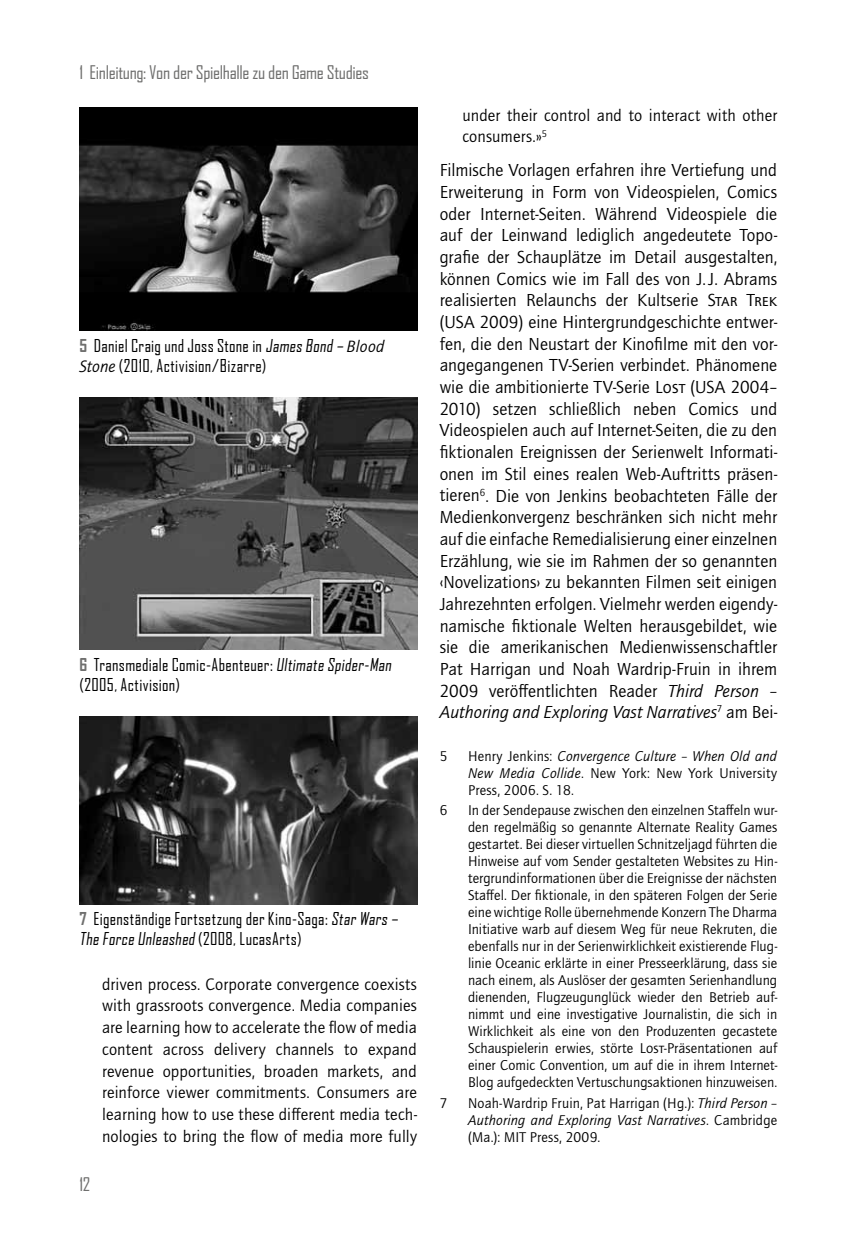
<style>
.page{position:relative;width:851px;height:1248px;background:#fff}
.page>*{position:absolute;margin:0;border:0;box-sizing:border-box;transform-origin:0 0}
.t1{font:18px/21.6px "Quay Sans ITC Std";letter-spacing:.005em;color:#000;text-align:justify}
.t2{font:18px "Agency FB";letter-spacing:-.02em;color:#6f6f6e;scale:1.05 1}
.t3{font:17px/21.6px "Quay Sans ITC Std";letter-spacing:.01em;color:#000;text-align:justify}
.t4{font:17px/20.4px "Agency FB";letter-spacing:.02em;color:#000}
.t5{font:14.6px/17px "Quay Sans ITC Std";letter-spacing:.01em;color:#000;text-align:justify}
.s1{font-weight:700;color:#6f6f6e}
.s2{font-family:"Quay Sans ITC Std";font-style:italic}
.s3{font-style:italic}
</style>
<div class="page">
<img style="left:79px;top:108px;width:338px;height:222px">
<img style="left:79px;top:397px;width:338px;height:252px">
<img style="left:79px;top:716px;width:338px;height:188px">
<p class="t2" style="left:79px;top:62px;width:277px">1 Einleitung: Von der Spielhalle zu den Game Studies</p>
<p class="t4" style="left:79px;top:335px;width:306px"><span class="s1">5</span> Daniel Craig und Joss Stone in JamesBond–<span class="s2">Blood<br>Stone</span> (2010, Activision/Bizarre)</p>
<p class="t4" style="left:79px;top:654px;width:316px"><span class="s1">6</span> Transmediale Comic-Abenteuer: UltimateSpider-Man (2005, Activision)</p>
<p class="t4" style="left:79px;top:908px;width:323px"><span class="s1">7</span> Eigenständige Fortsetzung der Kino-Saga: StarWars–<br>TheForceUnleashed(2008, LucasArts)</p>
<p class="t2" style="left:79px;top:1173px;width:12px">12</p>
<p class="t3" style="left:102px;top:973px;width:316px">driven process. Corporate convergence coexists with grassroots convergence. Media companies are learning how to accelerate the flow of media content across delivery channels to expand revenue opportunities, broaden markets, and reinforce viewer commitments. Consumers are learning how to use these different media tech&shy;nologies to bring the flow of media more fully</p>
<p class="t3" style="left:462px;top:104px;width:316px">under their control and to interact with other consumers.»<sup>5</sup></p>
<p class="t1" style="left:439px;top:160px;width:339px">Filmische Vorlagen erfahren ihre Vertiefung und Erweiterung in Form von Videospielen, Comics oder Internet-Seiten. Während Videospiele die auf der Leinwand lediglich angedeutete Topo&shy;grafie der Schauplätze im Detail ausgestalten, können Comics wie im Fall des von J.J. Abrams realisierten Relaunchs der Kultserie Star Trek (USA 2009) eine Hintergrundgeschichte entwer&shy;fen, die den Neustart der Kinofilme mit den vor&shy;angegangenen TV-Serien verbindet. Phänomene wie die ambitionierte TV-Serie Lost (USA 2004– 2010) setzen schließlich neben Comics und Videospielen auch auf Internet-Seiten, die zu den fiktionalen Ereignissen der Serienwelt Informati&shy;onen im Stil eines realen Web-Auftritts präsen&shy;tieren<sup>6</sup>. Die von Jenkins beobachteten Fälle der Medienkonvergenz beschränken sich nicht mehr auf die einfache Remedialisierung einer einzelnen Erzählung, wie sie im Rahmen der so genannten ‹Novelizations› zu bekannten Filmen seit einigen Jahrezehnten erfolgen. Vielmehr werden eigendy&shy;namische fiktionale Welten herausgebildet, wie sie die amerikanischen Medienwissenschaftler Pat Harrigan und Noah Wardrip-Fruin in ihrem 2009 veröffentlichten Reader <span class="s3">Third Person – Authoring and Exploring Vast Narratives</span><sup>7</sup> am Bei-</p>
<p class="t5" style="left:439px;top:747px;width:9px">5</p>
<p class="t5" style="left:468px;top:747px;width:310px">Henry Jenkins: <span class="s3">Convergence Culture – When Old and New Media Collide</span>. New York: New York University Press, 2006. S. 18.</p>
<p class="t5" style="left:439px;top:801px;width:9px">6</p>
<p class="t5" style="left:468px;top:801px;width:311px">In der Sendepause zwischen den einzelnen Staffeln wur&shy;den regelmäßig so genannte Alternate Reality Games gestartet. Bei dieser virtuellen Schnitzeljagd führten die Hinweise auf vom Sender gestalteten Websites zu Hin&shy;tergrundinformationen über die Ereignisse der nächsten Staffel. Der fiktionale, in den späteren Folgen der Serie eine wichtige Rolle übernehmende Konzern The Dharma Initiative warb auf diesem Weg für neue Rekruten, die ebenfalls nur in der Serienwirklichkeit existierende Flug&shy;linie Oceanic erklärte in einer Presseerklärung, dass sie nach einem, als Auslöser der gesamten Serienhandlung dienenden, Flugzeugunglück wieder den Betrieb auf&shy;nimmt und eine investigative Journalistin, die sich in Wirklichkeit als eine von den Produzenten gecastete Schauspielerin erwies, störte Lost-Präsentationen auf einer Comic Convention, um auf die in ihrem Internet-Blog aufgedeckten Vertuschungsaktionen hinzuweisen.</p>
<p class="t5" style="left:439px;top:1094px;width:9px">7</p>
<p class="t5" style="left:468px;top:1094px;width:310px">Noah-Wardrip Fruin, Pat Harrigan (Hg.): <span class="s3">Third Person – Authoring and Exploring Vast Narratives</span>. Cambridge (Ma.): MIT Press, 2009.</p>
</div>
